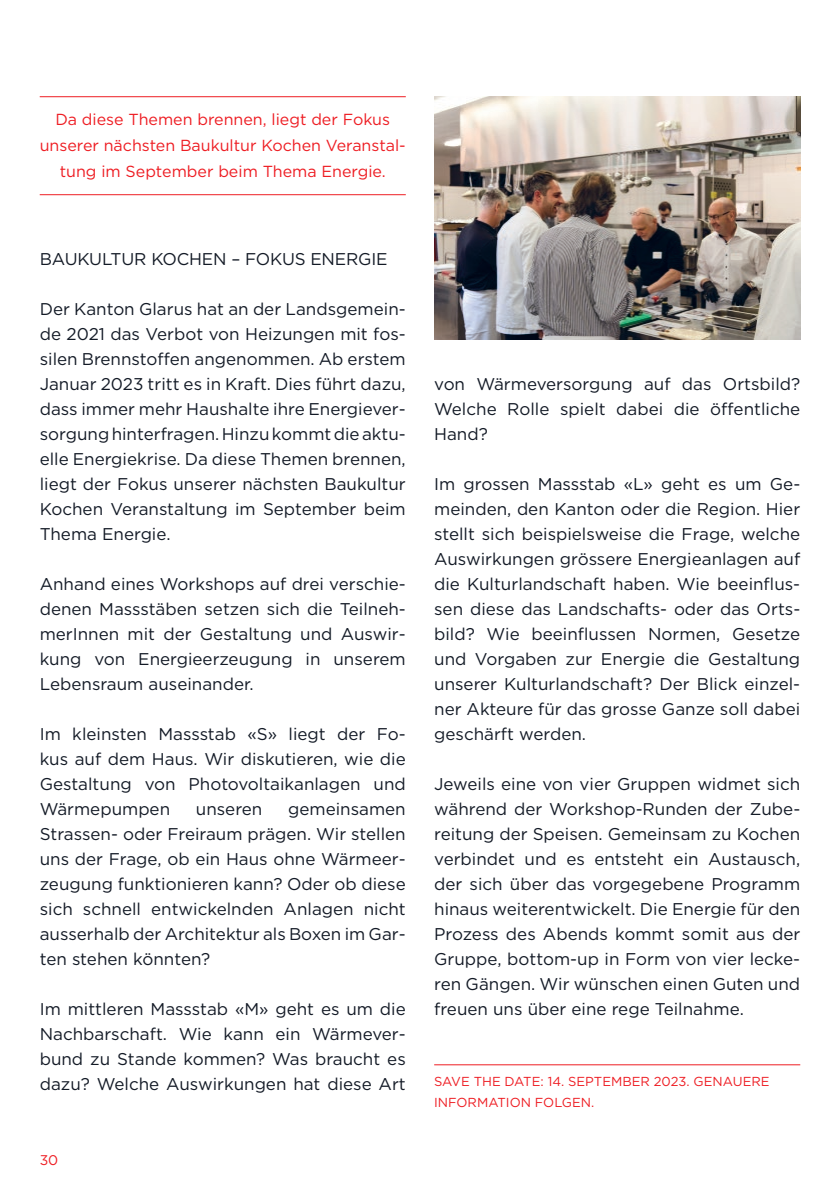
<style>
.page{position:relative;width:840px;height:1191px;background:#fff}
.page>*{position:absolute;margin:0;border:0;box-sizing:border-box;transform-origin:0 0}
.t1{font:17px/25px "Gotham";color:#131a26;text-align:justify}
.t2{font:16px/26px "Gotham";color:#ee1d23;text-align:center}
.t3{font:14px "Gotham";color:#ee1d23}
.t4{font:13px/21px "Gotham";color:#ee1d23}
</style>
<div class="page">
<hr style="left:434px;top:1064px;width:365px;height:1px;background:#ee1d23">
<hr style="left:40px;top:96px;width:365px;height:1px;background:#ee1d23">
<hr style="left:40px;top:194px;width:365px;height:1px;background:#ee1d23">
<img style="left:434px;top:97px;width:365px;height:243px">
<p class="t2" style="left:40px;top:106px;width:367px">Da diese Themen brennen, liegt der Fokus unserer nächsten Baukultur Kochen Veranstal&shy;tung im September beim Thema Energie.</p>
<p class="t1" style="left:40px;top:246px;width:349px">BAUKULTUR KOCHEN – FOKUS ENERGIE</p>
<p class="t1" style="left:40px;top:296px;width:367px">Der Kanton Glarus hat an der Landsgemein&shy;de 2021 das Verbot von Heizungen mit fos&shy;silen Brennstoffen angenommen. Ab erstem Januar 2023 tritt es in Kraft. Dies führt dazu, dass immer mehr Haushalte ihre Energiever&shy;sorgung hinterfragen. Hinzu kommt die aktu&shy;elle Energiekrise. Da diese Themen brennen, liegt der Fokus unserer nächsten Baukultur Kochen Veranstaltung im September beim Thema Energie.</p>
<p class="t1" style="left:40px;top:571px;width:367px">Anhand eines Workshops auf drei verschie&shy;denen Massstäben setzen sich die Teilneh&shy;merInnen mit der Gestaltung und Auswir&shy;kung von Energieerzeugung in unserem Lebensraum auseinander.</p>
<p class="t1" style="left:40px;top:721px;width:367px">Im kleinsten Massstab «S» liegt der Fo&shy;kus auf dem Haus. Wir diskutieren, wie die Gestaltung von Photovoltaikanlagen und Wärmepumpen</p>
<p class="t1" style="left:40px;top:796px;width:367px;text-indent:248px">gemeinsamen Strassen- oder Freiraum prägen. Wir stellen uns der Frage, ob ein Haus ohne Wärmeer&shy;zeugung funktionieren kann? Oder ob diese sich schnell entwickelnden Anlagen nicht ausserhalb der Architektur als Boxen im Gar&shy;ten stehen könnten?</p>
<p class="t1" style="left:40px;top:996px;width:367px">Im mittleren Massstab «M» geht es um die Nachbarschaft. Wie kann ein Wärmever&shy;bund zu Stande kommen? Was braucht es dazu? Welche Auswirkungen hat diese Art</p>
<p class="t1" style="left:196px;top:796px;width:68px">unseren</p>
<p class="t3" style="left:40px;top:1151px;width:20px">30</p>
<p class="t1" style="left:434px;top:371px;width:367px">von Wärmeversorgung auf das Ortsbild?<br>Welche Rolle spielt dabei die öffentliche Hand?</p>
<p class="t1" style="left:434px;top:471px;width:367px">Im grossen Massstab «L» geht es um Ge&shy;meinden, den Kanton oder die Region. Hier stellt sich beispielsweise die Frage, welche Auswirkungen grössere Energieanlagen auf die Kulturlandschaft haben. Wie beeinflus&shy;sen diese das Landschafts- oder das Orts&shy;bild? Wie beeinflussen Normen, Gesetze und Vorgaben zur Energie die Gestaltung unserer Kulturlandschaft? Der Blick einzel&shy;ner Akteure für das grosse Ganze soll dabei geschärft werden.</p>
<p class="t1" style="left:434px;top:771px;width:367px">Jeweils eine von vier Gruppen widmet sich während der Workshop-Runden der Zube&shy;reitung der Speisen. Gemeinsam zu Kochen verbindet und es entsteht ein Austausch, der sich über das vorgegebene Programm hinaus weiterentwickelt. Die Energie für den Prozess des Abends kommt somit aus der Gruppe, bottom-up in Form von vier lecke&shy;ren Gängen. Wir wünschen einen Guten und freuen uns über eine rege Teilnahme.</p>
<p class="t4" style="left:434px;top:1070px;width:336px">SAVE THE DATE: 14. SEPTEMBER 2023. GENAUERE<br>INFORMATION FOLGEN.</p>
</div>
